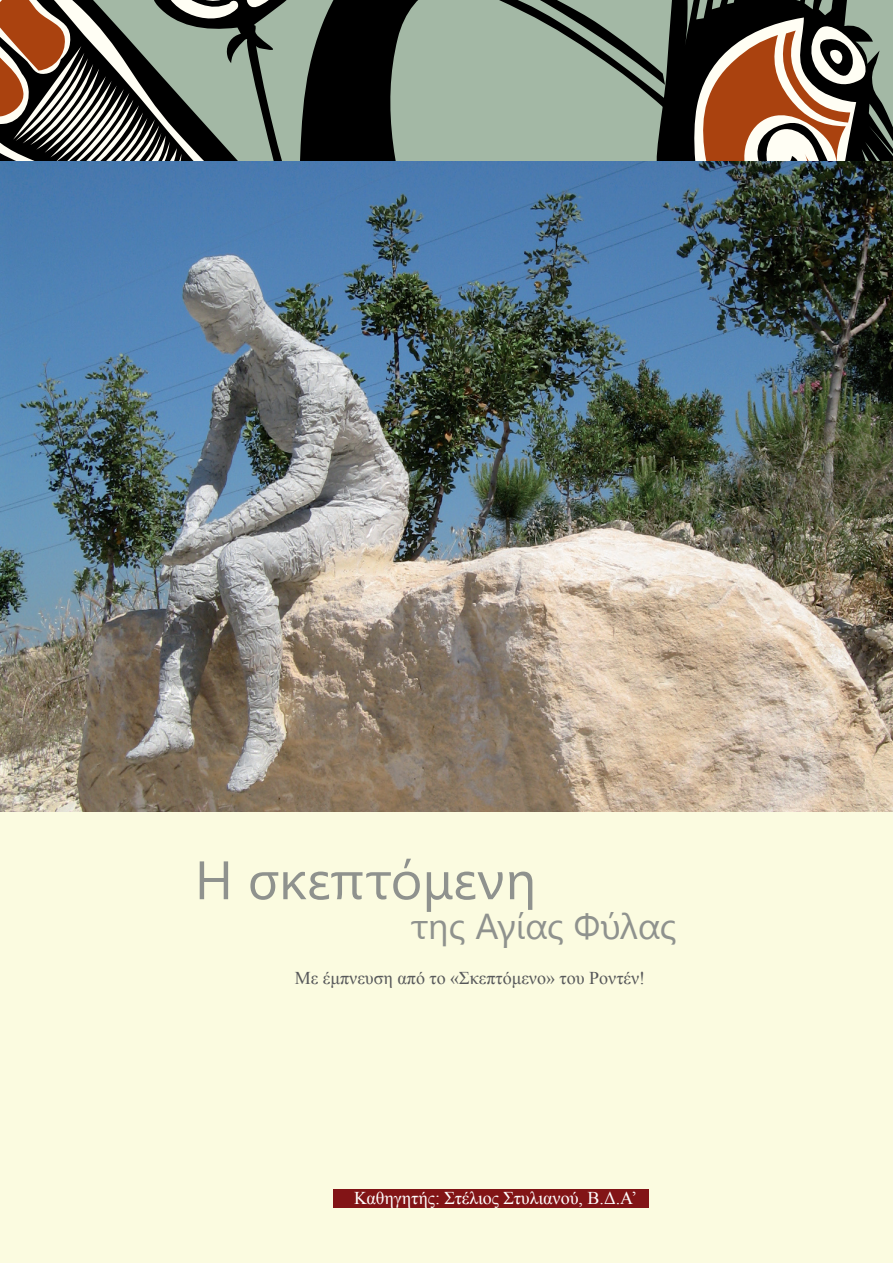
<style>
.page{position:relative;width:893px;height:1263px;background:#fbfbe0}
.page>*{position:absolute;margin:0;border:0;box-sizing:border-box;transform-origin:0 0}
.t1{font:54px "Segoe UI";color:#8f928e}
.t2{font:36px "Segoe UI";color:#8f928e}
.t3{font:18px "Times New Roman";color:#57585a}
.t4{font:18px "Times New Roman";color:#fff}
</style>
<div class="page">
<svg style="left:668px;top:0;width:225px;height:162px;background:#424b43"></svg>
<svg style="left:678px;top:11px;width:204px;height:151px;background:#7d6251"></svg>
<svg style="left:308px;top:0;width:360px;height:162px;background:#748376"></svg>
<svg style="left:0;top:0;width:308px;height:162px;background:#78786b"></svg>
<div style="left:333px;top:1190px;width:315px;height:18px;background:#821416"></div>
<img style="left:0;top:162px;width:893px;height:649px">
<h1 class="t1" style="left:195px;top:842px;width:343px">Η σκεπτόμενη</h1>
<h2 class="t2" style="left:411px;top:901px;width:267px">της Αγίας Φύλας</h2>
<p class="t3" style="left:295px;top:966px;width:352px">Με έμπνευση από το «Σκεπτόμενο» του Ροντέν!</p>
<p class="t4" style="left:354px;top:1185px;width:285px">Καθηγητής: Στέλιος Στυλιανού, Β.Δ.Α’</p>
</div>
